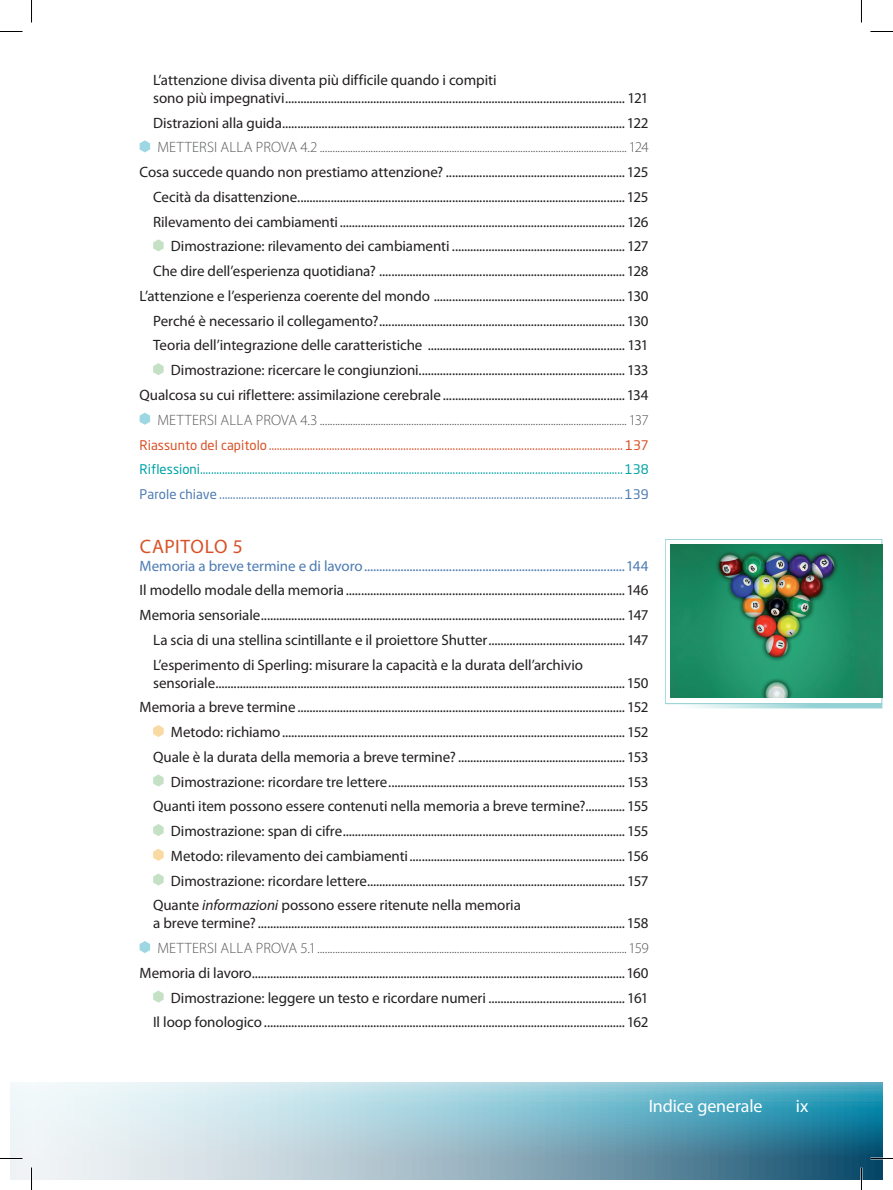
<style>
.page{position:relative;width:893px;height:1190px;background:#fff}
.page>*{position:absolute;margin:0;border:0;box-sizing:border-box;transform-origin:0 0}
.t1{font:19.5px "Myriad Pro";letter-spacing:.025em;color:#d85227}
.t2{font:18px "Myriad Pro";letter-spacing:-.005em;color:#fff}
.t3{font:15px/24.8px "Myriad Pro";letter-spacing:-.005em;color:#231f20;text-align:right}
.t4{font:300 15px "Myriad Pro";letter-spacing:.01em;color:#57585a}
.t5{font:15px "Myriad Pro";letter-spacing:-.005em;color:#4d7bb2}
.t6{font:13.2px "Neo Sans Std";letter-spacing:.005em;color:#00a3a7}
.t7{font:13.2px "Neo Sans Std";color:#4d7bb2}
.t8{font:13.2px "Neo Sans Std";letter-spacing:.005em;color:#d85227}
.s1{font-style:italic}
</style>
<div class="page">
<div style="left:10px;top:1082px;width:21px;height:98px;background:#eff5f7"></div>
<svg style="left:33px;top:1082px;width:849px;height:98px;background:#95becc"></svg>
<svg style="left:140px;top:140px;width:10px;height:12px"></svg>
<svg style="left:153px;top:239px;width:10px;height:12px"></svg>
<svg style="left:153px;top:363px;width:10px;height:12px"></svg>
<svg style="left:140px;top:413px;width:10px;height:12px"></svg>
<svg style="left:153px;top:725px;width:10px;height:12px"></svg>
<svg style="left:153px;top:774px;width:10px;height:12px"></svg>
<svg style="left:153px;top:824px;width:10px;height:12px"></svg>
<svg style="left:153px;top:849px;width:10px;height:12px"></svg>
<svg style="left:153px;top:873px;width:10px;height:12px"></svg>
<svg style="left:140px;top:941px;width:10px;height:12px"></svg>
<svg style="left:153px;top:990px;width:10px;height:12px"></svg>
<div style="left:665px;top:539px;width:216px;height:165px;border:1px solid #94d2d5"></div>
<svg style="left:665px;top:703px;width:216px;height:5px"></svg>
<img style="left:670px;top:545px;width:211px;height:152px">
<hr style="left:0;top:1157px;width:22px;height:2px;background:#fff">
<hr style="left:870px;top:1157px;width:22px;height:2px;background:#fff">
<hr style="left:860px;top:1167px;width:2px;height:23px;background:#fff">
<svg style="left:0;top:31px;width:22px;height:1px"></svg>
<svg style="left:870px;top:31px;width:22px;height:1px"></svg>
<svg style="left:0;top:1158px;width:22px;height:1px"></svg>
<svg style="left:870px;top:1158px;width:22px;height:1px"></svg>
<svg style="left:31px;top:0;width:1px;height:22px"></svg>
<svg style="left:31px;top:1167px;width:1px;height:23px"></svg>
<svg style="left:860px;top:1167px;width:1px;height:13px"></svg>
<p class="t3" style="left:153px;top:71px;width:497px;line-height:18px;text-align:left">L’attenzione divisa diventa più difficile quando i compiti<br>sono più impegnativi................................................................................................................ 121</p>
<p class="t3" style="left:153px;top:110px;width:497px">Distrazioni alla guida.................................................................................................................122</p>
<p class="t4" style="left:157px;top:138px;width:492px">METTERSI ALLA PROVA 4.2 ......................................................................................................................... 124</p>
<p class="t3" style="left:139px;top:160px;width:510px">Cosa succede quando non prestiamo attenzione? ...........................................................125<br>Cecità da disattenzione............................................................................................................125<br>Rilevamento dei cambiamenti.............................................................................................. 126<br>Dimostrazione: rilevamento dei cambiamenti ......................................................... 127<br>Che dire dell’esperienza quotidiana? ................................................................................. 128<br>L’attenzione e l’esperienza coerente del mondo ...............................................................130<br>Perché è necessario il collegamento?.................................................................................130<br>Teoria dell’integrazione delle caratteristiche ................................................................. 131<br>Dimostrazione: ricercare le congiunzioni.................................................................... 133<br>Qualcosa su cui riflettere: assimilazione cerebrale ............................................................134</p>
<p class="t4" style="left:157px;top:411px;width:492px">METTERSI ALLA PROVA 4.3 .........................................................................................................................137</p>
<p class="t8" style="left:140px;top:436px;width:510px">Riassunto del capitolo................................................................................................................................. 137</p>
<p class="t6" style="left:139px;top:461px;width:510px">Riflessioni.......................................................................................................................................................... 138</p>
<p class="t7" style="left:139px;top:486px;width:510px">Parole chiave ................................................................................................................................................... 139</p>
<h1 class="t1" style="left:140px;top:534px;width:104px">CAPITOLO 5</h1>
<p class="t5" style="left:140px;top:556px;width:510px">Memoria a breve termine e di lavoro......................................................................................144</p>
<p class="t3" style="left:139px;top:578px;width:510px">Il modello modale della memoria............................................................................................146</p>
<p class="t3" style="left:140px;top:602px;width:510px">Memoria sensoriale........................................................................................................................ 147</p>
<p class="t3" style="left:153px;top:627px;width:497px">La scia di una stellina scintillante e il proiettore Shutter............................................. 147</p>
<p class="t3" style="left:153px;top:652px;width:431px">L’esperimento di Sperling: misurare la capacità e la durata dell’archivio</p>
<p class="t3" style="left:153px;top:670px;width:497px">sensoriale.......................................................................................................................................150</p>
<p class="t3" style="left:140px;top:695px;width:510px">Memoria a breve termine............................................................................................................ 152</p>
<p class="t3" style="left:171px;top:719px;width:479px">Metodo: richiamo................................................................................................................. 152</p>
<p class="t3" style="left:153px;top:744px;width:497px">Quale è la durata della memoria a breve termine? ....................................................... 153</p>
<p class="t3" style="left:171px;top:769px;width:479px">Dimostrazione: ricordare tre lettere.............................................................................. 153</p>
<p class="t3" style="left:153px;top:794px;width:497px">Quanti item possono essere contenuti nella memoria a breve termine?............. 155</p>
<p class="t3" style="left:171px;top:818px;width:479px">Dimostrazione: span di cifre............................................................................................. 155</p>
<p class="t3" style="left:171px;top:843px;width:479px">Metodo: rilevamento dei cambiamenti.......................................................................156</p>
<p class="t3" style="left:171px;top:868px;width:479px">Dimostrazione: ricordare lettere..................................................................................... 157</p>
<p class="t3" style="left:153px;top:893px;width:369px">Quante <span class="s1">informazioni</span> possono essere ritenute nella memoria</p>
<p class="t3" style="left:153px;top:911px;width:497px">a breve termine? .........................................................................................................................158</p>
<p class="t4" style="left:157px;top:939px;width:492px">METTERSI ALLA PROVA 5.1..........................................................................................................................159</p>
<p class="t3" style="left:139px;top:960px;width:510px">Memoria di lavoro...........................................................................................................................160<br>Dimostrazione: leggere un testo e ricordare numeri ............................................. 161<br>Il loop fonologico.......................................................................................................................162</p>
<p class="t2" style="left:648px;top:1094px;width:115px">Indice generale</p>
<p class="t2" style="left:795px;top:1094px;width:14px">ix</p>
</div>
